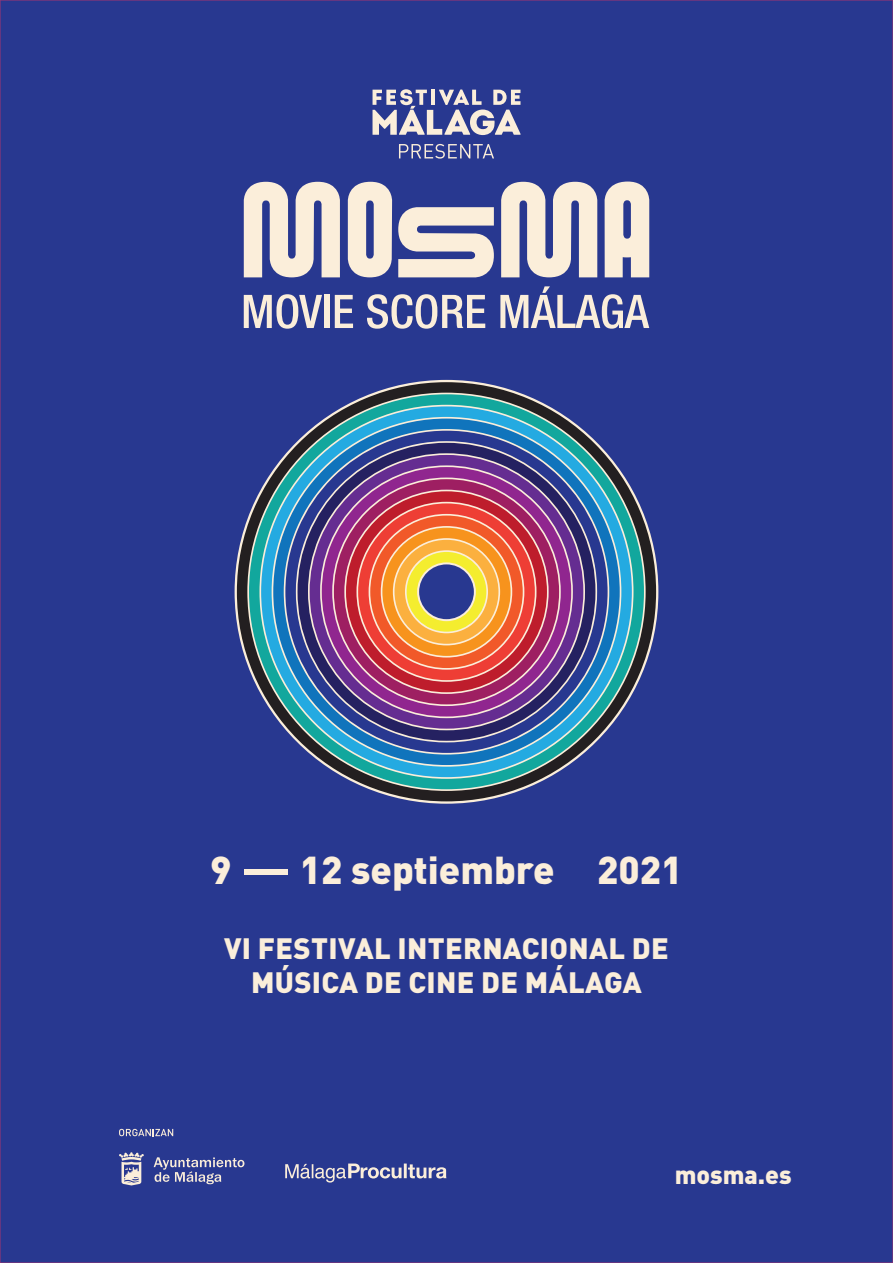
<style>
.page{position:relative;width:893px;height:1263px;background:#283890}
.page>*{position:absolute;margin:0;border:0;box-sizing:border-box;transform-origin:0 0}
.t1{font:900 38.4px "DIN Pro";color:#fbeeda}
.t2{font:900 29.1px/33.6px "DIN Pro";letter-spacing:.01em;color:#fbeeda;text-align:center}
.t3{font:900 24.9px "DIN Pro";color:#fbeeda}
</style>
<div class="page">
<svg style="left:237px;top:382px;width:419px;height:419px"></svg>
<div style="left:419px;top:564px;width:55px;height:55px;background:#283890;border-radius:50%"></div>
<svg style="left:244px;top:182px;width:405px;height:95px"></svg>
<svg style="left:244px;top:294px;width:78px;height:35px"></svg>
<div style="left:324px;top:295px;width:6px;height:33px;background:#fbeeda"></div>
<svg style="left:335px;top:295px;width:18px;height:33px"></svg>
<svg style="left:367px;top:294px;width:118px;height:35px"></svg>
<svg style="left:500px;top:286px;width:149px;height:43px"></svg>
<svg style="left:399px;top:144px;width:95px;height:15px"></svg>
<svg style="left:372px;top:89px;width:148px;height:46px"></svg>
<hr style="left:431px;top:90px;width:4px;height:15px;background:#fbeeda">
<div style="left:245px;top:869px;width:43px;height:5px;background:#fbeeda"></div>
<svg style="left:119px;top:1129px;width:54px;height:7px"></svg>
<svg style="left:119px;top:1152px;width:125px;height:33px"></svg>
<svg style="left:285px;top:1163px;width:161px;height:19px"></svg>
<p class="t1" style="left:210px;top:844px;width:23px">9</p>
<p class="t1" style="left:300px;top:844px;width:384px">12 septiembre 2021</p>
<p class="t2" style="left:224px;top:931px;width:446px">VI FESTIVAL INTERNACIONAL DE<br>MÚSICA DE CINE DE MÁLAGA</p>
<p class="t3" style="left:675px;top:1158px;width:119px">mosma.es</p>
</div>
